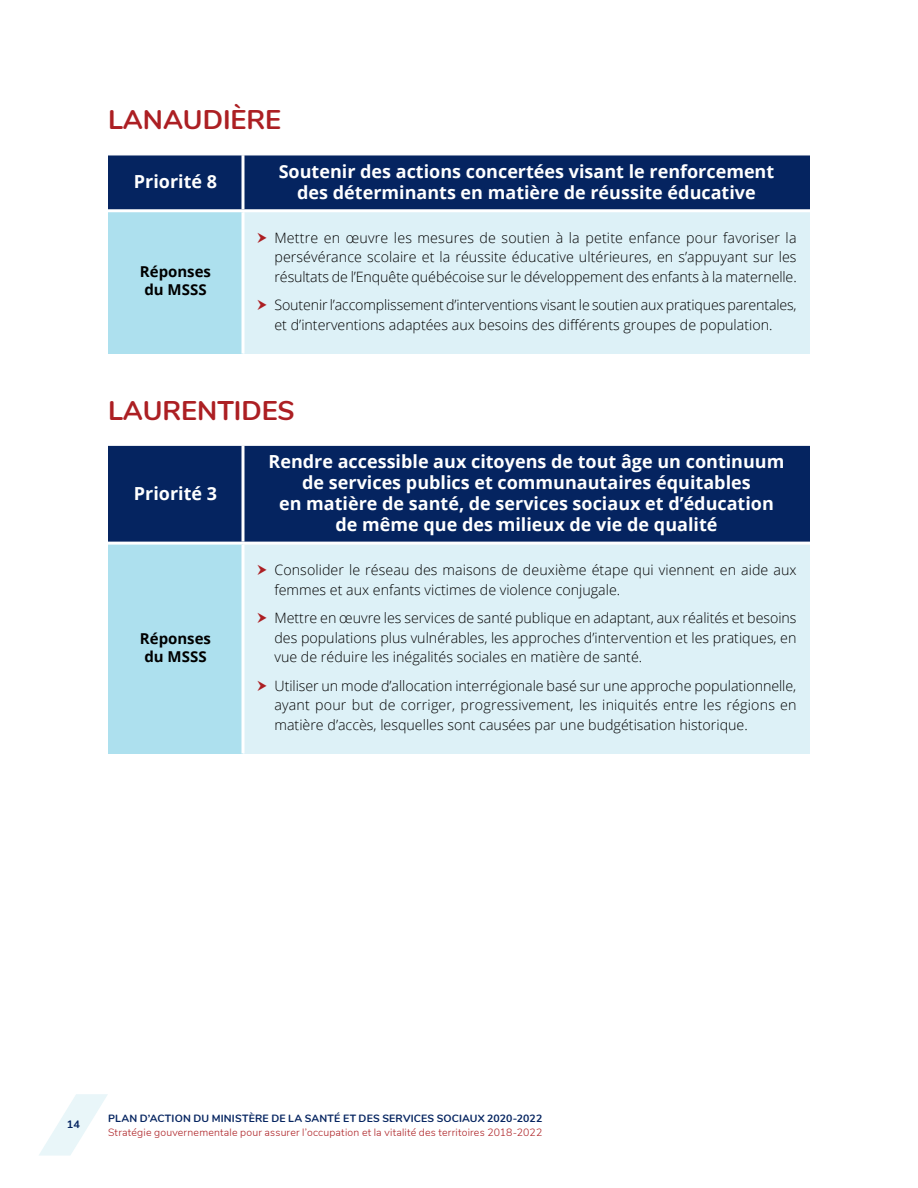
<style>
.page{position:relative;width:918px;height:1188px;background:#fff}
.page>*{position:absolute;margin:0;border:0;box-sizing:border-box;transform-origin:0 0}
.t1{font:700 27px "Nunito";color:#ac1f23}
.TH{font:700 18px/21px "Open Sans";color:#fff;text-align:center}
.TD_-_colonne_gauche{font:700 15px/18px "Open Sans";color:#000;text-align:center}
.t2{font:300 14.25px/19.5px "Open Sans";color:#000;text-align:justify}
.t3{font:700 10.8px "Nunito";color:#052460}
.t4{font:300 10.5px "Nunito";letter-spacing:.02em;color:#ac1f23}
.t5{font:700 10.5px "Nunito";letter-spacing:.015em;color:#052460}
</style>
<div class="page">
<svg style="left:39px;top:1094px;width:69px;height:62px"></svg>
<div style="left:108px;top:156px;width:702px;height:53px;background:#052460"></div>
<div style="left:108px;top:211px;width:135px;height:143px;background:#ade0ee"></div>
<div style="left:243px;top:211px;width:567px;height:143px;background:#ddf1f7"></div>
<hr style="left:242px;top:155px;width:2px;height:54px;background:#fff">
<hr style="left:108px;top:209px;width:135px;height:3px;background:#fff">
<hr style="left:243px;top:209px;width:567px;height:3px;background:#fff">
<hr style="left:242px;top:212px;width:2px;height:142px;background:#fff">
<div style="left:108px;top:446px;width:702px;height:96px;background:#052460"></div>
<div style="left:108px;top:543px;width:135px;height:211px;background:#ade0ee"></div>
<div style="left:243px;top:543px;width:567px;height:211px;background:#ddf1f7"></div>
<hr style="left:242px;top:446px;width:2px;height:96px;background:#fff">
<hr style="left:108px;top:542px;width:135px;height:3px;background:#fff">
<hr style="left:243px;top:542px;width:567px;height:3px;background:#fff">
<hr style="left:242px;top:545px;width:2px;height:209px;background:#fff">
<h3 class="t1" style="left:108px;top:100px;width:175px">LANAUDIÈRE</h3>
<p class="TH" style="left:134px;top:171px;width:85px">Priorité 8</p>
<p class="TH" style="left:279px;top:160px;width:497px">Soutenir des actions concertées visant le renforcement des déterminants en matière de réussite éducative</p>
<p class="TD_-_colonne_gauche" style="left:140px;top:263px;width:73px">Réponses du MSSS</p>
<p class="t2" style="left:274px;top:227px;width:524px">Mettre en œuvre les mesures de soutien à la petite enfance pour favoriser la persévérance scolaire et la réussite éducative ultérieures, en s’appuyant sur les résultats de l’Enquête québécoise sur le développement des enfants à la maternelle.</p>
<p class="t2" style="left:274px;top:295px;width:524px">Soutenir l’accomplissement d’interventions visant le soutien aux pratiques parentales, et d’interventions adaptées aux besoins des différents groupes de population.</p>
<h3 class="t1" style="left:108px;top:390px;width:188px">LAURENTIDES</h3>
<p class="TH" style="left:134px;top:482px;width:85px">Priorité 3</p>
<p class="TD_-_colonne_gauche" style="left:140px;top:629px;width:73px">Réponses du MSSS</p>
<p class="TH" style="left:268px;top:451px;width:517px">Rendre accessible aux citoyens de tout âge un continuum de services publics et communautaires équitables<br>en matière de santé, de services sociaux et d’éducation de même que des milieux de vie de qualité</p>
<p class="t2" style="left:274px;top:560px;width:524px">Consolider le réseau des maisons de deuxième étape qui viennent en aide aux femmes et aux enfants victimes de violence conjugale.</p>
<p class="t2" style="left:274px;top:608px;width:524px">Mettre en œuvre les services de santé publique en adaptant, aux réalités et besoins des populations plus vulnérables, les approches d’intervention et les pratiques, en vue de réduire les inégalités sociales en matière de santé.</p>
<p class="t2" style="left:274px;top:675px;width:524px">Utiliser un mode d’allocation interrégionale basé sur une approche populationnelle, ayant pour but de corriger, progressivement, les iniquités entre les régions en matière d’accès, lesquelles sont causées par une budgétisation historique.</p>
<p class="t3" style="left:67px;top:1117px;width:15px">14</p>
<p class="t5" style="left:108px;top:1111px;width:436px">PLAN D’ACTION DU MINISTÈRE DE LA SANTÉ ET DES SERVICES SOCIAUX 2020-2022</p>
<p class="t4" style="left:108px;top:1124px;width:436px">Stratégie gouvernementale pour assurer l’occupation et la vitalité des territoires 2018-2022</p>
</div>
